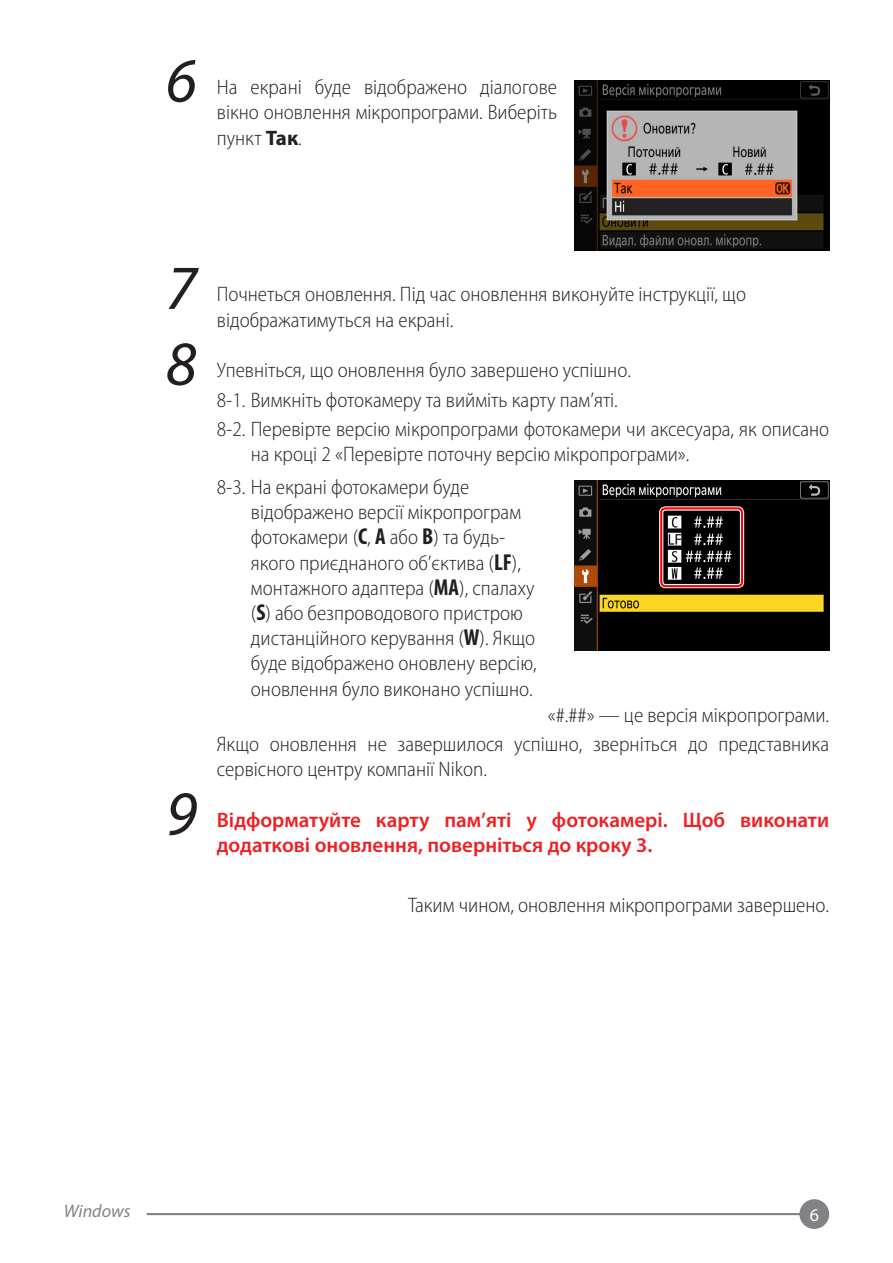
<style>
.page{position:relative;width:893px;height:1263px;background:#fff}
.page>*{position:absolute;margin:0;border:0;box-sizing:border-box;transform-origin:0 0}
.t1{font:italic 63px "Myriad Pro";color:#231f20}
.t2{font:300 semi-condensed 21px/25.2px "Myriad Pro";color:#231f20}
.t3{font:600 21px/25.2px "Myriad Pro";color:#ed2024}
.t4{font:italic 18px "Myriad Pro";color:#808285}
.t5{font:18px "Myriad Pro";color:#fff}
.s1{font-weight:700;font-stretch:normal}
.s2{font-weight:700;font-stretch:condensed;font-size:23.1px}
</style>
<div class="page">
<hr style="left:147px;top:1213px;width:667px;height:2px;background:#808285">
<div style="left:799px;top:1199px;width:30px;height:30px;background:#808285;border-radius:50%"></div>
<img style="left:574px;top:81px;width:255px;height:170px">
<img style="left:574px;top:481px;width:255px;height:170px">
<div style="left:659px;top:506px;width:85px;height:82px;border:4px solid #fff;border-radius:4px"></div>
<div style="left:660px;top:507px;width:83px;height:80px;border:2px solid #f00;border-radius:4px"></div>
<h1 class="t1" style="left:166px;top:42px;width:32px">6</h1>
<p class="t2" style="left:217px;top:75px;width:342px;text-align:justify">На екрані буде відображено діалогове вікно оновлення мікропрограми. Виберіть пункт <span class="s1">Так</span>.</p>
<h1 class="t1" style="left:166px;top:249px;width:32px">7</h1>
<h1 class="t1" style="left:166px;top:325px;width:32px">8</h1>
<h1 class="t1" style="left:166px;top:775px;width:32px">9</h1>
<p class="t2" style="left:217px;top:282px;width:531px">Почнеться оновлення. Під час оновлення виконуйте інструкції, що відображатимуться на екрані.</p>
<p class="t2" style="left:217px;top:356px;width:614px;line-height:29.4px">Упевніться, що оновлення було завершено успішно.<br>8-1. Вимкніть фотокамеру та вийміть карту пам’яті.<br>8-2. Перевірте версію мікропрограми фотокамери чи аксесуара, як описано</p>
<p class="t2" style="left:217px;top:438px;width:474px;line-height:32.7px;text-indent:34px">на кроці 2 «Перевірте поточну версію мікропрограми».<br>8-3. На екрані фотокамери буде</p>
<p class="t2" style="left:251px;top:500px;width:287px">відображено версії мікропрограм фотокамери (<span class="s2">C</span>, <span class="s2">A</span> або <span class="s2">B</span>) та будь&shy;якого приєднаного об’єктива (<span class="s2">LF</span>), монтажного адаптера (<span class="s2">MA</span>), спалаху (<span class="s2">S</span>) або безпроводового пристрою дистанційного керування (<span class="s2">W</span>). Якщо буде відображено оновлену версію, оновлення було виконано успішно.</p>
<p class="t2" style="left:217px;top:700px;width:614px;line-height:29.4px;text-align:right">«#.##» — це версія мікропрограми.<br>Якщо оновлення не завершилося успішно, зверніться до представника</p>
<p class="t2" style="left:217px;top:757px;width:272px">сервісного центру компанії Nikon.</p>
<p class="t3" style="left:217px;top:807px;width:614px">Відформатуйте карту пам’яті у фотокамері. Щоб виконати додаткові оновлення, поверніться до кроку 3.</p>
<p class="t2" style="left:408px;top:892px;width:423px">Таким чином, оновлення мікропрограми завершено.</p>
<p class="t4" style="left:64px;top:1200px;width:68px">Windows</p>
<p class="t5" style="left:810px;top:1204px;width:11px">6</p>
</div>
